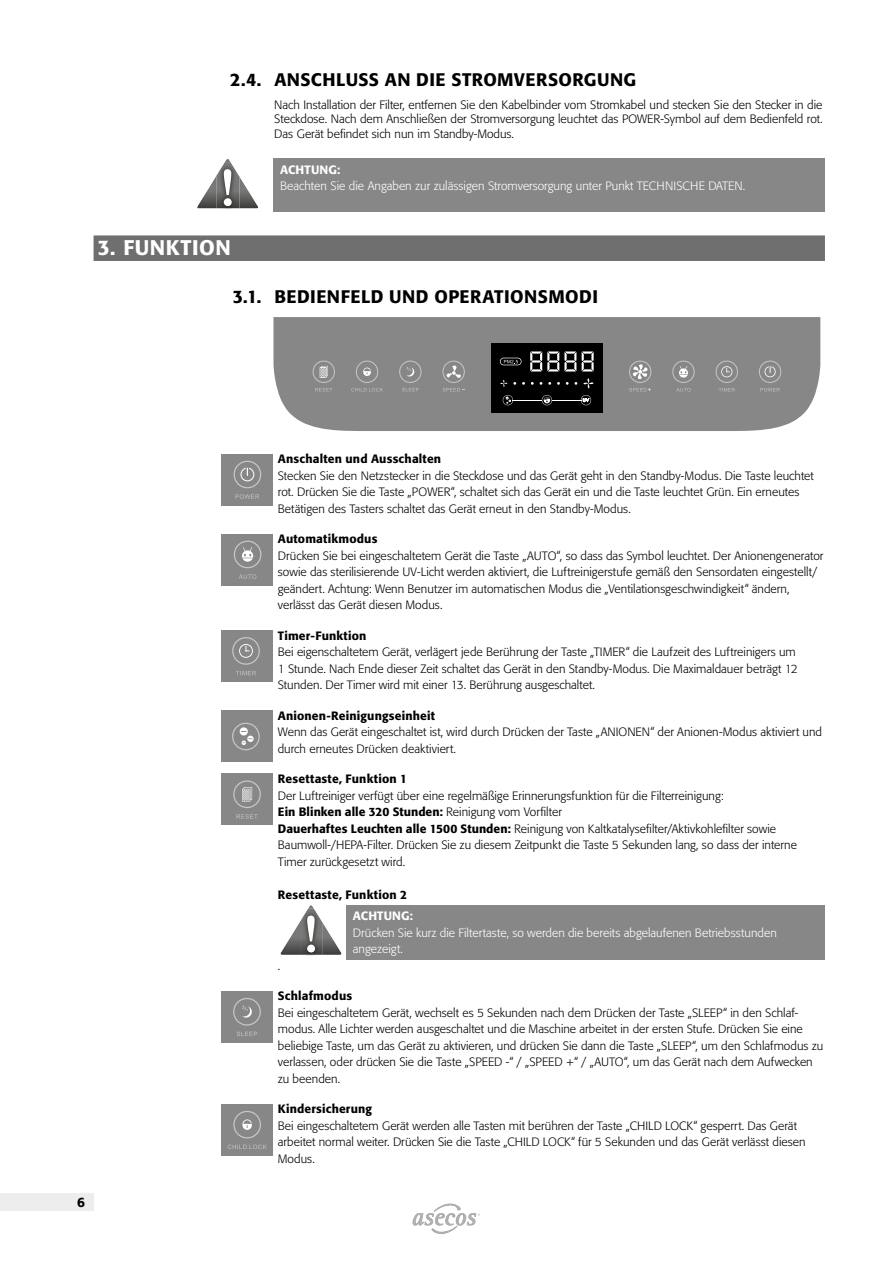
<style>
.page{position:relative;width:893px;height:1263px;background:#fff}
.page>*{position:absolute;margin:0;border:0;box-sizing:border-box;transform-origin:0 0}
.t1{font:500 21px "Formata Pro";letter-spacing:.03em;color:#fff}
.t2{font:500 18px "Formata Pro";letter-spacing:.025em;color:#000}
.t3{font:500 13.5px "Formata Pro";color:#000}
.t4{font:300 12px/16.5px "Formata Pro";color:#000}
.t5{font:300 12px/16.5px "Formata Pro";color:#fff}
.t6{font:500 12px "Formata Pro";letter-spacing:.015em;color:#000}
.t7{font:500 12px "Formata Pro";letter-spacing:.015em;color:#fff}
.s1{font-weight:500}
</style>
<div class="page">
<div style="left:0;top:1194px;width:94px;height:17px;background:#ededed"></div>
<svg style="left:413px;top:1204px;width:67px;height:29px"></svg>
<div style="left:94px;top:235px;width:731px;height:26px;background:#706f6f"></div>
<div style="left:274px;top:158px;width:551px;height:53px;background:#878787"></div>
<svg style="left:197px;top:159px;width:62px;height:50px"></svg>
<div style="left:273px;top:317px;width:547px;height:114px;background:#878787"></div>
<div style="left:491px;top:343px;width:112px;height:70px;background:#000"></div>
<svg style="left:500px;top:380px;width:7px;height:7px"></svg>
<svg style="left:583px;top:378px;width:11px;height:10px"></svg>
<svg style="left:582px;top:351px;width:12px;height:20px"></svg>
<svg style="left:530px;top:351px;width:46px;height:20px"></svg>
<svg style="left:500px;top:358px;width:21px;height:7px"></svg>
<svg style="left:503px;top:395px;width:88px;height:10px"></svg>
<svg style="left:313px;top:361px;width:22px;height:30px"></svg>
<svg style="left:351px;top:361px;width:32px;height:30px"></svg>
<svg style="left:399px;top:361px;width:23px;height:30px"></svg>
<svg style="left:716px;top:361px;width:22px;height:30px"></svg>
<svg style="left:759px;top:361px;width:22px;height:30px"></svg>
<svg style="left:672px;top:361px;width:23px;height:30px"></svg>
<svg style="left:629px;top:361px;width:22px;height:30px"></svg>
<svg style="left:442px;top:361px;width:23px;height:30px"></svg>
<div style="left:221px;top:454px;width:51px;height:51px;background:#878787"></div>
<svg style="left:234px;top:461px;width:27px;height:27px"></svg>
<svg style="left:235px;top:494px;width:24px;height:5px"></svg>
<div style="left:221px;top:534px;width:51px;height:51px;background:#878787"></div>
<svg style="left:239px;top:574px;width:17px;height:5px"></svg>
<svg style="left:234px;top:541px;width:27px;height:27px"></svg>
<div style="left:221px;top:630px;width:51px;height:51px;background:#878787"></div>
<svg style="left:232px;top:637px;width:28px;height:28px"></svg>
<svg style="left:236px;top:671px;width:20px;height:4px"></svg>
<div style="left:221px;top:710px;width:51px;height:51px;background:#878787"></div>
<svg style="left:232px;top:723px;width:28px;height:27px"></svg>
<div style="left:221px;top:774px;width:51px;height:51px;background:#878787"></div>
<svg style="left:233px;top:780px;width:28px;height:28px"></svg>
<svg style="left:237px;top:814px;width:21px;height:5px"></svg>
<div style="left:347px;top:904px;width:478px;height:55px;background:#878787"></div>
<svg style="left:280px;top:905px;width:62px;height:50px"></svg>
<div style="left:221px;top:991px;width:51px;height:51px;background:#878787"></div>
<svg style="left:233px;top:998px;width:28px;height:38px"></svg>
<div style="left:221px;top:1104px;width:51px;height:51px;background:#878787"></div>
<svg style="left:233px;top:1111px;width:28px;height:27px"></svg>
<svg style="left:228px;top:1144px;width:39px;height:5px"></svg>
<h2 class="t2" style="left:230px;top:68px;width:408px">2.4. ANSCHLUSS AN DIE STROMVERSORGUNG</h2>
<p class="t4" style="left:274px;top:98px;width:550px;line-height:14.4px;text-align:justify">Nach Installation der Filter, entfernen Sie den Kabelbinder vom Stromkabel und stecken Sie den Stecker in die Steckdose. Nach dem Anschließen der Stromversorgung leuchtet das POWER-Symbol auf dem Bedienfeld rot.<br>Das Gerät befindet sich nun im Standby-Modus.</p>
<p class="t7" style="left:280px;top:162px;width:62px">ACHTUNG:</p>
<p class="t5" style="left:280px;top:178px;width:466px">Beachten Sie die Angaben zur zulässigen Stromversorgung unter Punkt TECHNISCHE DATEN.</p>
<h1 class="t1" style="left:98px;top:234px;width:134px">3. FUNKTION</h1>
<h2 class="t2" style="left:233px;top:285px;width:367px">3.1. BEDIENFELD UND OPERATIONSMODI</h2>
<p class="t3" style="left:77px;top:1194px;width:9px">6</p>
<p class="t6" style="left:278px;top:451px;width:165px">Anschalten und Ausschalten</p>
<p class="t4" style="left:278px;top:467px;width:538px">Stecken Sie den Netzstecker in die Steckdose und das Gerät geht in den Standby-Modus. Die Taste leuchtet rot. Drücken Sie die Taste „POWER“, schaltet sich das Gerät ein und die Taste leuchtet Grün. Ein erneutes<br>Betätigen des Tasters schaltet das Gerät erneut in den Standby-Modus.</p>
<p class="t6" style="left:278px;top:531px;width:101px">Automatikmodus</p>
<p class="t4" style="left:278px;top:547px;width:547px">Drücken Sie bei eingeschaltetem Gerät die Taste „AUTO“, so dass das Symbol leuchtet. Der Anionengenerator sowie das sterilisierende UV-Licht werden aktiviert, die Luftreinigerstufe gemäß den Sensordaten eingestellt/ geändert. Achtung: Wenn Benutzer im automatischen Modus die „Ventilationsgeschwindigkeit“ ändern, verlässt das Gerät diesen Modus.</p>
<p class="t6" style="left:278px;top:628px;width:90px">Timer-Funktion</p>
<p class="t4" style="left:278px;top:644px;width:522px">Bei eigenschaltetem Gerät, verlägert jede Berührung der Taste „TIMER“ die Laufzeit des Luftreinigers um<br>1 Stunde. Nach Ende dieser Zeit schaltet das Gerät in den Standby-Modus. Die Maximaldauer beträgt 12<br>Stunden. Der Timer wird mit einer 13. Berührung ausgeschaltet.</p>
<p class="t6" style="left:278px;top:707px;width:159px">Anionen-Reinigungseinheit</p>
<p class="t4" style="left:278px;top:724px;width:546px">Wenn das Gerät eingeschaltet ist, wird durch Drücken der Taste „ANIONEN“ der Anionen-Modus aktiviert und durch erneutes Drücken deaktiviert.</p>
<p class="t6" style="left:278px;top:771px;width:131px">Resettaste, Funktion 1</p>
<p class="t4" style="left:278px;top:787px;width:521px">Der Luftreiniger verfügt über eine regelmäßige Erinnerungsfunktion für die Filterreinigung:<br><span class="s1">Ein Blinken alle 320 Stunden:</span> Reinigung vom Vorfilter<br><span class="s1">Dauerhaftes Leuchten alle 1500 Stunden:</span> Reinigung von Kaltkatalysefilter/Aktivkohlefilter sowie Baumwoll-/HEPA-Filter. Drücken Sie zu diesem Zeitpunkt die Taste 5 Sekunden lang, so dass der interne Timer zurückgesetzt wird.</p>
<p class="t6" style="left:278px;top:886px;width:131px">Resettaste, Funktion 2</p>
<p class="t7" style="left:353px;top:908px;width:62px">ACHTUNG:</p>
<p class="t5" style="left:353px;top:924px;width:425px">Drücken Sie kurz die Filtertaste, so werden die bereits abgelaufenen Betriebsstunden angezeigt.</p>
<p class="t4" style="left:278px;top:958px;width:4px">.</p>
<p class="t6" style="left:278px;top:988px;width:76px">Schlafmodus</p>
<p class="t4" style="left:278px;top:1004px;width:547px">Bei eingeschaltetem Gerät, wechselt es 5 Sekunden nach dem Drücken der Taste „SLEEP“ in den Schlaf&shy;modus. Alle Lichter werden ausgeschaltet und die Maschine arbeitet in der ersten Stufe. Drücken Sie eine beliebige Taste, um das Gerät zu aktivieren, und drücken Sie dann die Taste „SLEEP“, um den Schlafmodus zu verlassen, oder drücken Sie die Taste „SPEED -“ / „SPEED +“ / „AUTO“, um das Gerät nach dem Aufwecken zu beenden.</p>
<p class="t6" style="left:278px;top:1101px;width:96px">Kindersicherung</p>
<p class="t4" style="left:278px;top:1117px;width:529px">Bei eingeschaltetem Gerät werden alle Tasten mit berühren der Taste „CHILD LOCK“ gesperrt. Das Gerät arbeitet normal weiter. Drücken Sie die Taste „CHILD LOCK“ für 5 Sekunden und das Gerät verlässt diesen<br>Modus.</p>
</div>
